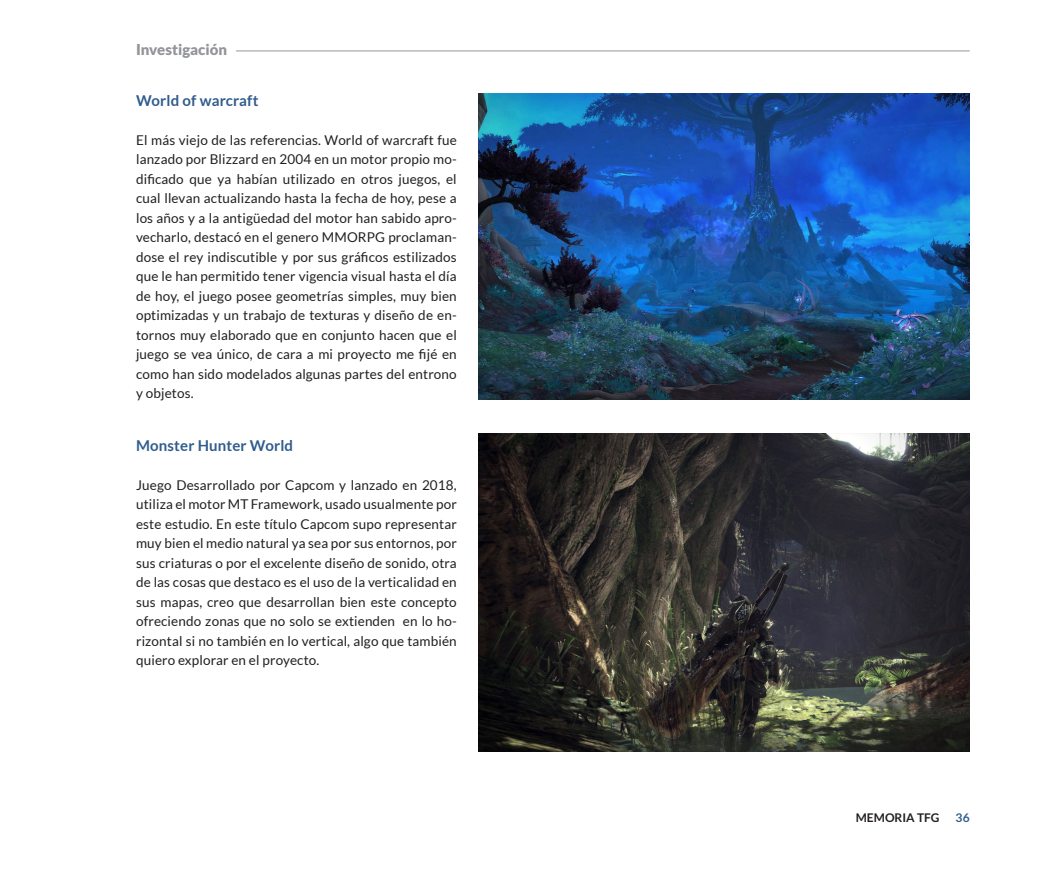
<style>
.page{position:relative;width:1042px;height:893px;background:#fff}
.page>*{position:absolute;margin:0;border:0;box-sizing:border-box;transform-origin:0 0}
.Cuerpo_General{font:700 15px "Lato";letter-spacing:.01em;color:#315c8e}
.t1{font:900 15px "Lato";color:#939598}
.Cuerpo_General-2{font:13.5px/19.5px "Lato";letter-spacing:.01em;color:#231f20;text-align:justify}
.t2{font:700 12px "Lato";color:#231f20}
.t3{font:700 12px "Lato";color:#315c8e}
</style>
<div class="page">
<hr style="left:236px;top:51px;width:733px;height:1px;background:#939598">
<img style="left:478px;top:94px;width:491px;height:306px">
<img style="left:478px;top:434px;width:491px;height:318px">
<p class="t1" style="left:136px;top:40px;width:93px">Investigación</p>
<p class="Cuerpo_General" style="left:136px;top:92px;width:124px">World of warcraft</p>
<p class="Cuerpo_General-2" style="left:136px;top:130px;width:322px">El más viejo de las referencias. World of warcraft fue lanzado por Blizzard en 2004 en un motor propio mo&shy;dificado que ya habían utilizado en otros juegos, el cual llevan actualizando hasta la fecha de hoy, pese a los años y a la antigüedad del motor han sabido apro&shy;vecharlo, destacó en el genero MMORPG proclaman&shy;dose el rey indiscutible y por sus gráficos estilizados que le han permitido tener vigencia visual hasta el día de hoy, el juego posee geometrías simples, muy bien optimizadas y un trabajo de texturas y diseño de en&shy;tornos muy elaborado que en conjunto hacen que el juego se vea único, de cara a mi proyecto me fijé en como han sido modelados algunas partes del entrono y objetos.</p>
<p class="Cuerpo_General" style="left:136px;top:437px;width:159px">Monster Hunter World</p>
<p class="Cuerpo_General-2" style="left:136px;top:475px;width:322px">Juego Desarrollado por Capcom y lanzado en 2018, utiliza el motor MT Framework, usado usualmente por este estudio. En este título Capcom supo representar muy bien el medio natural ya sea por sus entornos, por sus criaturas o por el excelente diseño de sonido, otra de las cosas que destaco es el uso de la verticalidad en sus mapas, creo que desarrollan bien este concepto ofreciendo zonas que no solo se extienden en lo ho&shy;rizontal si no también en lo vertical, algo que también quiero explorar en el proyecto.</p>
<p class="t2" style="left:856px;top:811px;width:85px">MEMORIA TFG</p>
<p class="t3" style="left:955px;top:811px;width:16px">36</p>
</div>
